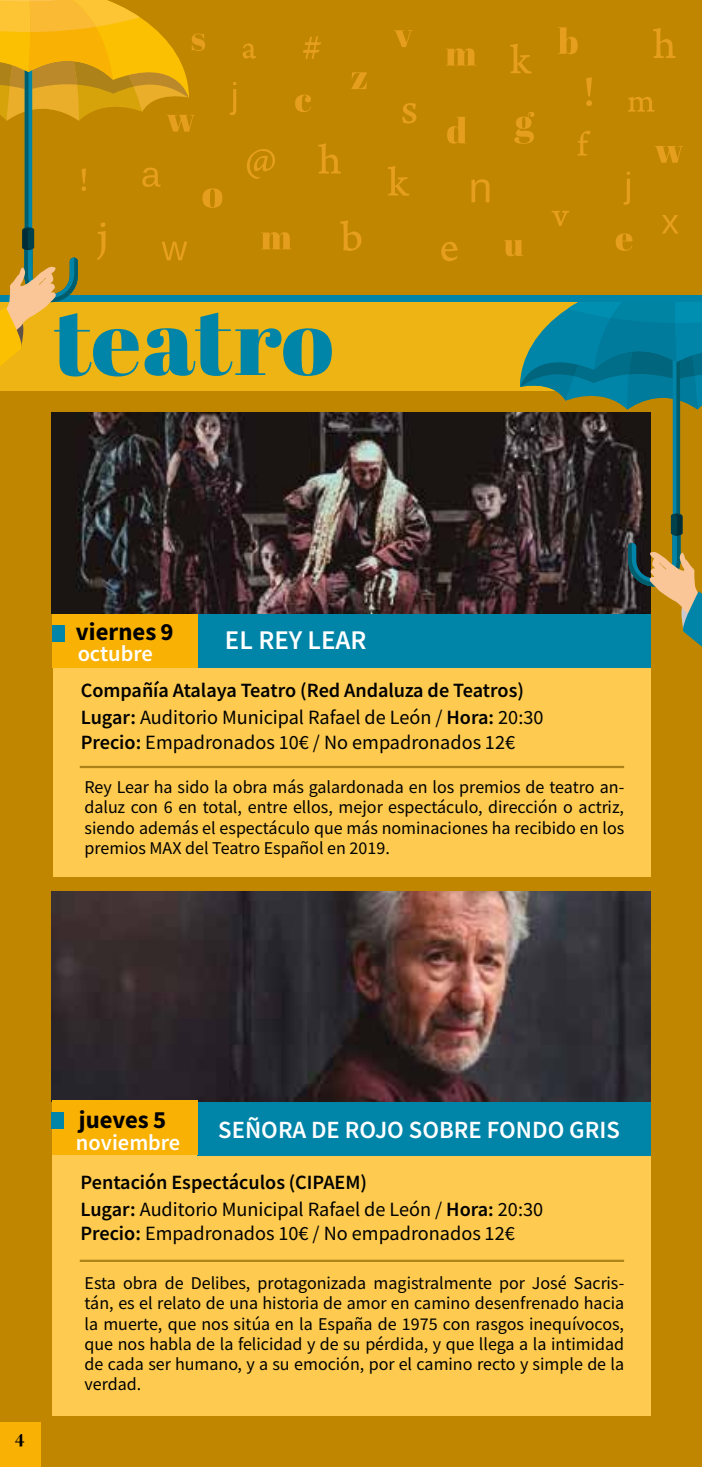
<style>
.page{position:relative;width:702px;height:1467px;background:#c08600}
.page>*{position:absolute;margin:0;border:0;box-sizing:border-box;transform-origin:0 0}
.t1{font:27px "Source Sans Variable";letter-spacing:.03em;color:#fff}
.t2{font:24.75px "Source Sans Variable";letter-spacing:.03em;color:#fff}
.t3{font:24.75px "Source Sans Variable";letter-spacing:.045em;color:#000}
.t4{font:22.5px "Source Sans Variable";letter-spacing:.03em;color:#fff}
.t5{font:20.25px/27px "Source Sans Variable";letter-spacing:.02em;color:#000}
.t6{font:20.25px "Arno Pro Bold Display";color:#000}
.t7{font:18px/20.2px "Source Sans Variable";letter-spacing:.02em;color:#000;text-align:justify}
</style>
<div class="page">
<div style="left:0;top:1422px;width:41px;height:45px;background:#f9b104"></div>
<div style="left:0;top:299px;width:702px;height:92px;background:#eeb414"></div>
<div style="left:53px;top:1096px;width:598px;height:320px;background:#fecb50"></div>
<div style="left:53px;top:611px;width:598px;height:266px;background:#fecb50"></div>
<div style="left:198px;top:614px;width:453px;height:53px;background:#0085a9"></div>
<img style="left:51px;top:891px;width:600px;height:211px">
<div style="left:198px;top:1102px;width:453px;height:54px;background:#0085a9"></div>
<hr style="left:80px;top:766px;width:544px;height:2px;background:#ad8218">
<hr style="left:80px;top:1260px;width:544px;height:2px;background:#ad8218">
<div style="left:53px;top:613px;width:145px;height:54px;background:#f9b104"></div>
<img style="left:52px;top:413px;width:468px;height:201px">
<div style="left:52px;top:1101px;width:145px;height:54px;background:#f9b104"></div>
<div style="left:53px;top:625px;width:12px;height:17px;background:#0085a9"></div>
<div style="left:51px;top:1112px;width:12px;height:17px;background:#0085a9"></div>
<svg style="left:520px;top:301px;width:182px;height:346px"></svg>
<div style="left:0;top:295px;width:702px;height:6px;background:#0085a9"></div>
<svg style="left:653px;top:28px;width:22px;height:30px"></svg>
<svg style="left:510px;top:44px;width:22px;height:29px"></svg>
<svg style="left:586px;top:77px;width:6px;height:29px"></svg>
<svg style="left:558px;top:27px;width:19px;height:27px"></svg>
<svg style="left:615px;top:233px;width:17px;height:18px"></svg>
<svg style="left:446px;top:48px;width:30px;height:18px"></svg>
<svg style="left:655px;top:146px;width:28px;height:17px"></svg>
<svg style="left:623px;top:172px;width:7px;height:33px"></svg>
<svg style="left:662px;top:215px;width:16px;height:19px"></svg>
<svg style="left:628px;top:97px;width:26px;height:15px"></svg>
<svg style="left:504px;top:240px;width:19px;height:16px"></svg>
<svg style="left:471px;top:179px;width:18px;height:23px"></svg>
<svg style="left:441px;top:242px;width:17px;height:19px"></svg>
<svg style="left:388px;top:166px;width:21px;height:30px"></svg>
<svg style="left:402px;top:103px;width:14px;height:20px"></svg>
<svg style="left:447px;top:117px;width:19px;height:27px"></svg>
<svg style="left:514px;top:112px;width:20px;height:32px"></svg>
<svg style="left:394px;top:30px;width:18px;height:17px"></svg>
<svg style="left:577px;top:131px;width:13px;height:25px"></svg>
<svg style="left:551px;top:211px;width:18px;height:15px"></svg>
<svg style="left:0;top:0;width:367px;height:376px"></svg>
<h2 class="t3" style="left:76px;top:617px;width:98px">viernes 9</h2>
<p class="t4" style="left:78px;top:640px;width:76px">octubre</p>
<h1 class="t1" style="left:225px;top:624px;width:141px">EL REY LEAR</h1>
<p class="t5" style="left:81px;top:677px;width:464px">Compañía Atalaya Teatro (Red Andaluza de Teatros)<br>Lugar: Auditorio Municipal Rafael de León / Hora: 20:30</p>
<p class="t5" style="left:81px;top:729px;width:435px">Precio: Empadronados 10€ / No empadronados 12€</p>
<p class="t7" style="left:85px;top:777px;width:541px">Rey Lear ha sido la obra más galardonada en los premios de teatro an&shy;daluz con 6 en total, entre ellos, mejor espectáculo, dirección o actriz, siendo además el espectáculo que más nominaciones ha recibido en los premios MAX del Teatro Español en 2019.</p>
<p class="t6" style="left:15px;top:1429px;width:11px">4</p>
<h2 class="t3" style="left:79px;top:1105px;width:87px">jueves 5</h2>
<p class="t4" style="left:76px;top:1129px;width:105px">noviembre</p>
<h2 class="t2" style="left:218px;top:1114px;width:402px">SEÑORA DE ROJO SOBRE FONDO GRIS</h2>
<p class="t5" style="left:80px;top:1169px;width:464px">Pentación Espectáculos (CIPAEM)<br>Lugar: Auditorio Municipal Rafael de León / Hora: 20:30</p>
<p class="t5" style="left:80px;top:1220px;width:435px">Precio: Empadronados 10€ / No empadronados 12€</p>
<p class="t7" style="left:85px;top:1273px;width:541px">Esta obra de Delibes, protagonizada magistralmente por José Sacris&shy;tán, es el relato de una historia de amor en camino desenfrenado hacia la muerte, que nos sitúa en la España de 1975 con rasgos inequívocos, que nos habla de la felicidad y de su pérdida, y que llega a la intimidad de cada ser humano, y a su emoción, por el camino recto y simple de la verdad.</p>
</div>
